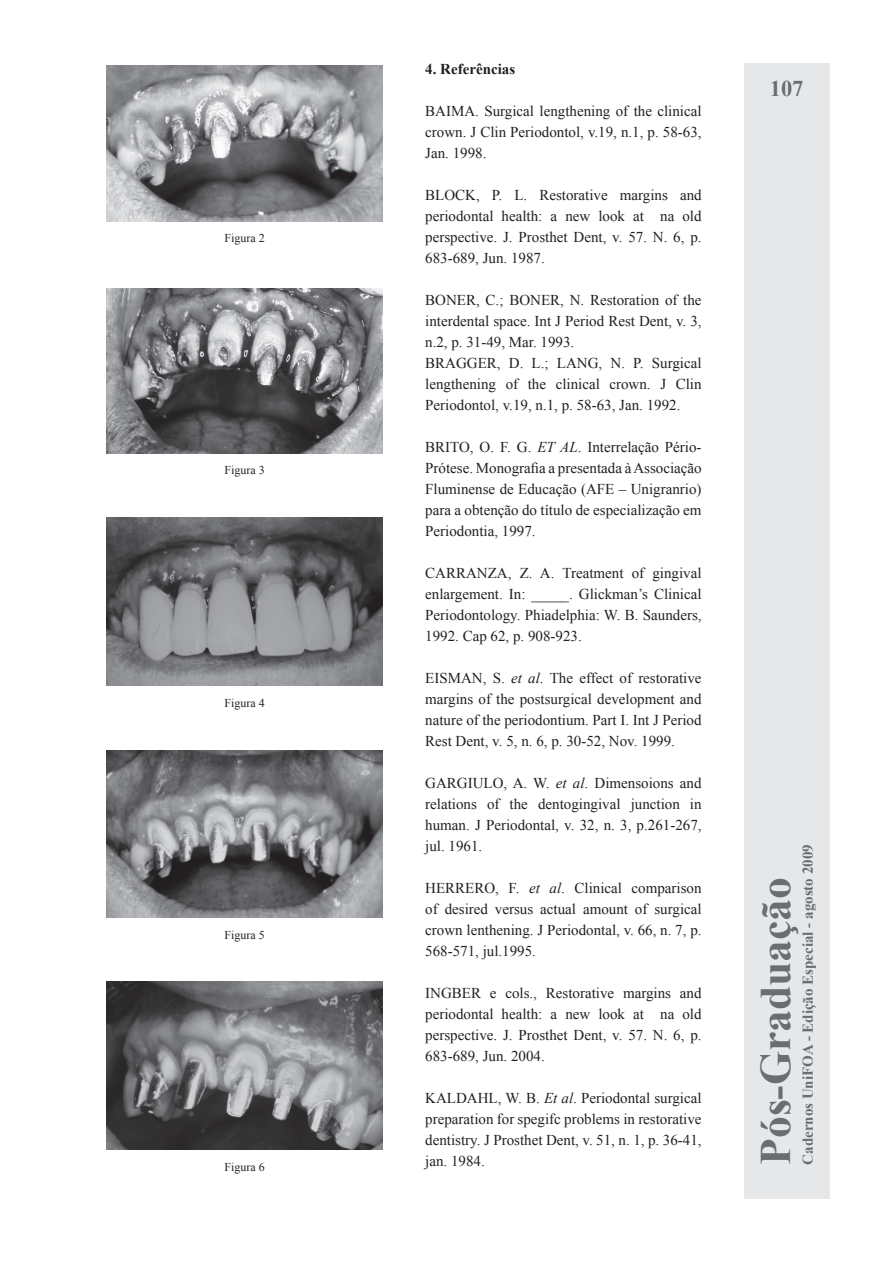
<style>
.page{position:relative;width:893px;height:1263px;background:#fff}
.page>*{position:absolute;margin:0;border:0;box-sizing:border-box;transform-origin:0 0}
.t1{font:700 43.5px "Times New Roman";color:#6c6d70}
.t2{font:700 22.5px "Times New Roman";color:#6c6d70}
.t3{font:15px/21px "Times New Roman";color:#231f20;text-align:justify}
.t4{font:700 15px "Times New Roman";color:#6c6d70}
.t5{font:700 15px "Times New Roman";color:#231f20}
.t6{font:12px "Times New Roman";color:#231f20}
.s1{font-style:italic}
</style>
<div class="page">
<div style="left:744px;top:64px;width:85px;height:1135px;background:#e6e7e9"></div>
<img style="left:106px;top:65px;width:277px;height:156px">
<img style="left:106px;top:288px;width:277px;height:165px">
<img style="left:106px;top:518px;width:277px;height:168px">
<img style="left:106px;top:750px;width:277px;height:168px">
<img style="left:106px;top:982px;width:277px;height:167px">
<p class="t6" style="left:224px;top:230px;width:42px">Figura 2</p>
<p class="t6" style="left:224px;top:462px;width:42px">Figura 3</p>
<p class="t6" style="left:224px;top:694px;width:42px">Figura 4</p>
<p class="t6" style="left:224px;top:927px;width:42px">Figura 5</p>
<p class="t6" style="left:224px;top:1158px;width:42px">Figura 6</p>
<p class="t5" style="left:425px;top:59px;width:91px">4. Referências</p>
<p class="t3" style="left:425px;top:100px;width:278px">BAIMA. Surgical lengthening of the clinical crown. J Clin Periodontol, v.19, n.1, p. 58-63, Jan. 1998.</p>
<p class="t3" style="left:425px;top:184px;width:278px">BLOCK, P. L. Restorative margins and periodontal health: a new look at na old perspective. J. Prosthet Dent, v. 57. N. 6, p.<br>683-689, Jun. 1987.</p>
<p class="t3" style="left:425px;top:289px;width:278px;text-align:left">BONER, C.; BONER, N. Restoration of the interdental space. Int J Period Rest Dent, v. 3, n.2, p. 31-49, Mar. 1993.<br>BRAGGER, D. L.; LANG, N. P. Surgical lengthening of the clinical crown. J Clin Periodontol, v.19, n.1, p. 58-63, Jan. 1992.</p>
<p class="t3" style="left:425px;top:436px;width:278px">BRITO, O. F. G. <span class="s1">ET AL</span>. Interrelação Pério-Prótese. Monografia a presentada à Associação Fluminense de Educação (AFE – Unigranrio) para a obtenção do título de especialização em Periodontia, 1997.</p>
<p class="t3" style="left:425px;top:562px;width:278px">CARRANZA, Z. A. Treatment of gingival enlargement. In: _____. Glickman’s Clinical Periodontology. Phiadelphia: W. B. Saunders, 1992. Cap 62, p. 908-923.</p>
<p class="t3" style="left:425px;top:667px;width:278px">EISMAN, S. <span class="s1">et al</span>. The effect of restorative margins of the postsurgical development and nature of the periodontium. Part I. Int J Period Rest Dent, v. 5, n. 6, p. 30-52, Nov. 1999.</p>
<p class="t3" style="left:425px;top:772px;width:278px">GARGIULO, A. W. <span class="s1">et al</span>. Dimensoions and relations of the dentogingival junction in human. J Periodontal, v. 32, n. 3, p.261-267, jul. 1961.</p>
<p class="t3" style="left:425px;top:877px;width:278px">HERRERO, F. <span class="s1">et al</span>. Clinical comparison of desired versus actual amount of surgical crown lenthening. J Periodontal, v. 66, n. 7, p.<br>568-571, jul.1995.</p>
<p class="t3" style="left:425px;top:982px;width:278px">INGBER e cols., Restorative margins and periodontal health: a new look at na old perspective. J. Prosthet Dent, v. 57. N. 6, p.<br>683-689, Jun. 2004.</p>
<p class="t3" style="left:425px;top:1087px;width:278px">KALDAHL, W. B. <span class="s1">Et al</span>. Periodontal surgical preparation for spegifc problems in restorative dentistry. J Prosthet Dent, v. 51, n. 1, p. 36-41, jan. 1984.</p>
<h2 class="t2" style="left:770px;top:73px;width:35px">107</h2>
<p class="t4" style="left:797px;top:1165px;width:322px;rotate:-90deg">Cadernos UniFOA - Edição Especial - agosto 2009</p>
<h1 class="t1" style="left:745px;top:1165px;width:289px;rotate:-90deg">Pós-Graduação</h1>
</div>
